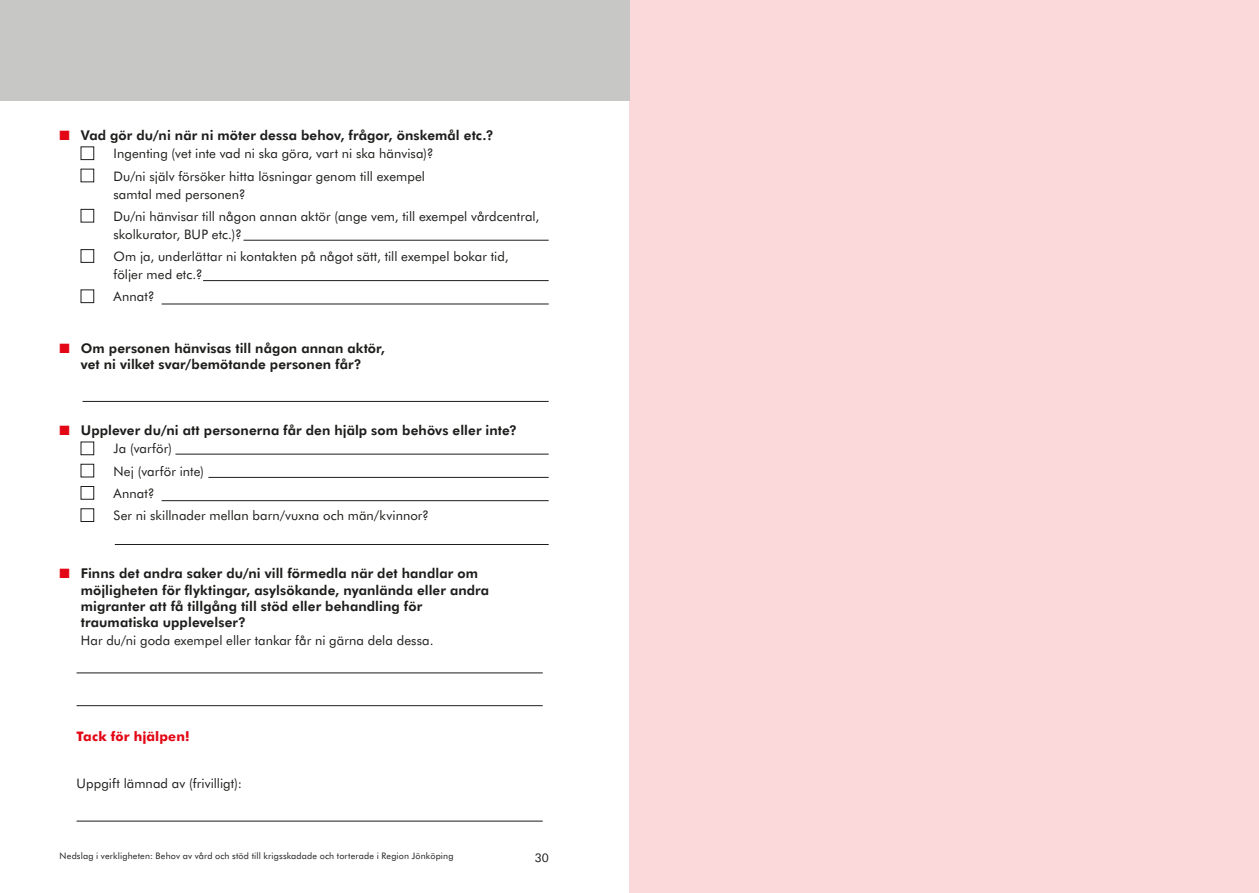
<style>
.page{position:relative;width:1259px;height:893px;background:#fff}
.page>*{position:absolute;margin:0;border:0;box-sizing:border-box;transform-origin:0 0}
.t1{font:800 13.5px/16.2px "Futura BT";letter-spacing:.01em;color:#1d1d1b;text-align:center}
.t2{font:13.2px/22.2px "Futura BT";letter-spacing:.005em;color:#1d1d1b}
.t3{font:700 13.2px "Futura BT";letter-spacing:.01em;color:#e30614}
.t4{font:12px "Futura BT";color:#1d1d1b}
.t5{font:9px "Futura BT";letter-spacing:.02em;color:#1d1d1b}
.s1{color:#e30614}
</style>
<div class="page">
<div style="left:81px;top:147px;width:13px;height:13px;border:1px solid #1d1d1b"></div>
<div style="left:81px;top:169px;width:13px;height:13px;border:1px solid #1d1d1b"></div>
<div style="left:81px;top:209px;width:13px;height:13px;border:1px solid #1d1d1b"></div>
<div style="left:81px;top:249px;width:13px;height:14px;border:1px solid #1d1d1b"></div>
<div style="left:81px;top:290px;width:13px;height:13px;border:1px solid #1d1d1b"></div>
<div style="left:81px;top:442px;width:13px;height:13px;border:1px solid #1d1d1b"></div>
<div style="left:81px;top:464px;width:13px;height:13px;border:1px solid #1d1d1b"></div>
<div style="left:81px;top:486px;width:13px;height:13px;border:1px solid #1d1d1b"></div>
<div style="left:81px;top:509px;width:13px;height:13px;border:1px solid #1d1d1b"></div>
<hr style="left:82px;top:401px;width:467px;height:1px;background:#1d1d1b">
<hr style="left:77px;top:673px;width:466px;height:1px;background:#1d1d1b">
<hr style="left:77px;top:705px;width:466px;height:1px;background:#1d1d1b">
<hr style="left:77px;top:821px;width:466px;height:1px;background:#1d1d1b">
<hr style="left:162px;top:304px;width:387px;height:1px;background:#1d1d1b">
<hr style="left:203px;top:280px;width:346px;height:1px;background:#1d1d1b">
<hr style="left:243px;top:240px;width:306px;height:1px;background:#1d1d1b">
<hr style="left:175px;top:454px;width:374px;height:1px;background:#1d1d1b">
<hr style="left:208px;top:477px;width:341px;height:1px;background:#1d1d1b">
<hr style="left:162px;top:500px;width:387px;height:1px;background:#1d1d1b">
<hr style="left:115px;top:544px;width:434px;height:1px;background:#1d1d1b">
<div style="left:629px;top:0;width:630px;height:893px;background:#fbd9db"></div>
<div style="left:0;top:0;width:629px;height:101px;background:#c7c7c6"></div>
<p class="t1" style="left:60px;top:127px;width:436px"><span class="s1">■</span> Vad gör du/ni när ni möter dessa behov, frågor, önskemål etc.?</p>
<p class="t2" style="left:114px;top:142px;width:322px">Ingenting (vet inte vad ni ska göra, vart ni ska hänvisa)?<br>Du/ni själv försöker hitta lösningar genom till exempel</p>
<p class="t2" style="left:114px;top:183px;width:427px">samtal med personen?<br>Du/ni hänvisar till någon annan aktör (ange vem, till exempel vårdcentral,</p>
<p class="t2" style="left:114px;top:223px;width:396px">skolkurator, BUP etc.)?<br>Om ja, underlättar ni kontakten på något sätt, till exempel bokar tid,</p>
<p class="t2" style="left:114px;top:263px;width:91px">följer med etc.?<br>Annat?</p>
<p class="t1" style="left:60px;top:340px;width:327px"><span class="s1">■</span> Om personen hänvisas till någon annan aktör, vet ni vilket svar/bemötande personen får?</p>
<p class="t1" style="left:60px;top:422px;width:459px"><span class="s1">■</span> Upplever du/ni att personerna får den hjälp som behövs eller inte?</p>
<p class="t2" style="left:114px;top:437px;width:317px">Ja (varför)<br>Nej (varför inte)<br>Annat?<br>Ser ni skillnader mellan barn/vuxna och män/kvinnor?</p>
<p class="t1" style="left:81px;top:565px;width:410px;text-align:left;text-indent:-21px"><span class="s1">■</span> Finns det andra saker du/ni vill förmedla när det handlar om möjligheten för flyktingar, asylsökande, nyanlända eller andra migranter att få tillgång till stöd eller behandling för traumatiska upplevelser?</p>
<p class="t2" style="left:81px;top:629px;width:354px">Har du/ni goda exempel eller tankar får ni gärna dela dessa.</p>
<p class="t3" style="left:77px;top:728px;width:115px">Tack för hjälpen!</p>
<p class="t2" style="left:77px;top:772px;width:167px">Uppgift lämnad av (frivilligt):</p>
<p class="t5" style="left:60px;top:851px;width:395px">Nedslag i verkligheten: Behov av vård och stöd till krigsskadade och torterade i Region Jönköping</p>
<p class="t4" style="left:535px;top:850px;width:16px">30</p>
</div>
